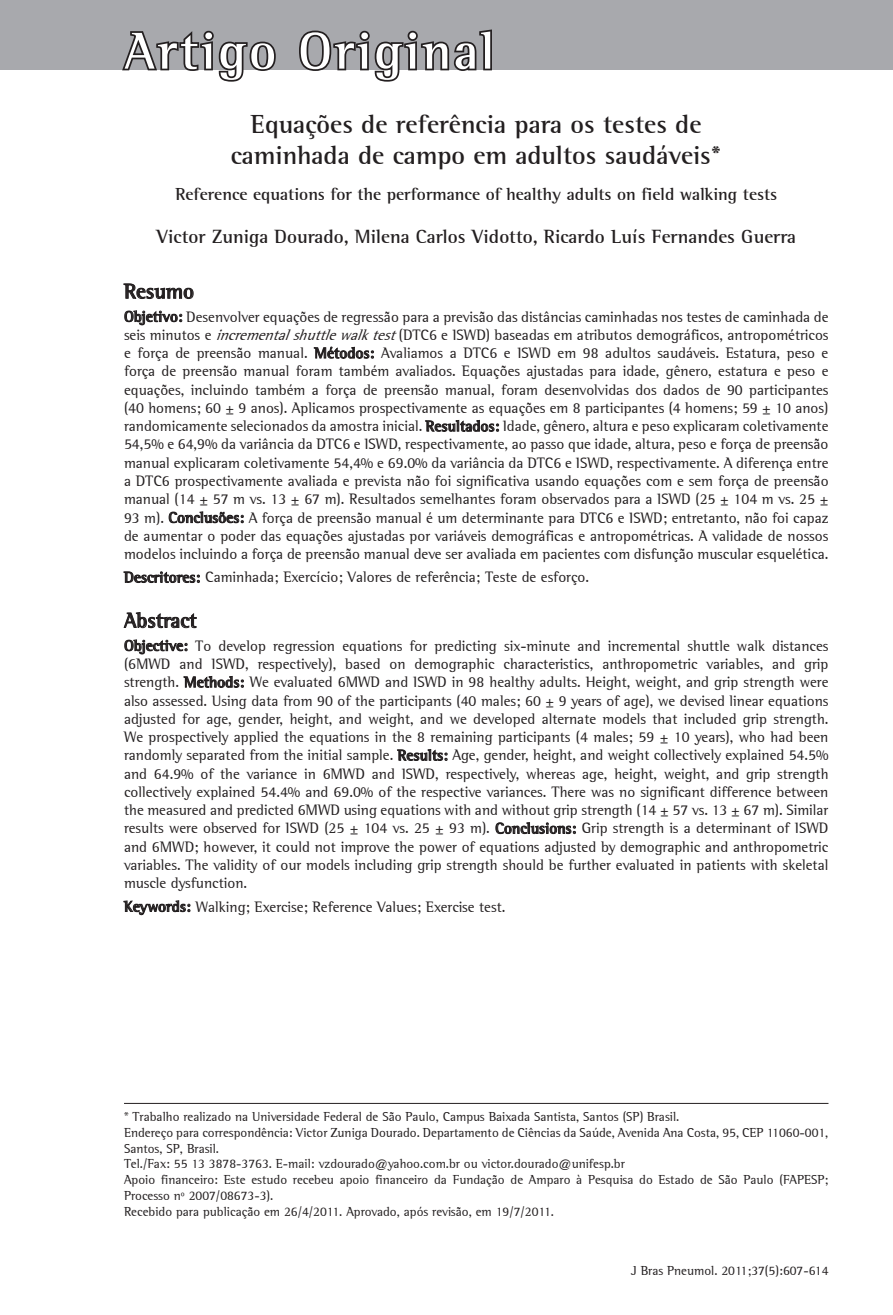
<style>
.page{position:relative;width:893px;height:1315px;background:#fff}
.page>*{position:absolute;margin:0;border:0;box-sizing:border-box;transform-origin:0 0}
.t1{font:700 52.5px "Libre Semi Serif S Si";letter-spacing:.05em;color:#fff}
.Título___1o_idioma{font:700 26.25px/31.5px "Libre Semi Serif S Si";color:#231f20;text-align:center}
.Resumo___título{font:700 21px "Libre Semi Serif S Si";color:#231f20}
.Autores{font:700 19.25px "Libre Semi Serif S Si";color:#231f20}
.Título___2o_idioma{font:700 17.5px "Libre Semi Serif S Si";color:#231f20}
.Resumo{font:15.22px/18.2px "Libre Semi Serif S Si";color:#231f20;text-align:justify}
.Palavras-chave{font:15.22px "Libre Semi Serif S Si";color:#231f20}
.Endereço{font:13.12px/15.8px "Libre Semi Serif S Si";color:#231f20}
.rodapé{font:13.12px "Libre Semi Serif S Si";color:#231f20}
.s1{font-weight:700}
.s2{font-style:italic}
</style>
<div class="page">
<div style="left:0;top:0;width:893px;height:70px;background:#a8a9ad"></div>
<svg style="left:124px;top:284px;width:69px;height:15px"></svg>
<svg style="left:125px;top:311px;width:57px;height:14px"></svg>
<svg style="left:314px;top:346px;width:60px;height:12px"></svg>
<svg style="left:425px;top:420px;width:74px;height:11px"></svg>
<svg style="left:169px;top:511px;width:74px;height:12px"></svg>
<svg style="left:124px;top:572px;width:76px;height:11px"></svg>
<svg style="left:124px;top:612px;width:72px;height:16px"></svg>
<svg style="left:125px;top:640px;width:62px;height:14px"></svg>
<svg style="left:184px;top:676px;width:60px;height:11px"></svg>
<svg style="left:397px;top:749px;width:50px;height:11px"></svg>
<svg style="left:496px;top:822px;width:80px;height:11px"></svg>
<svg style="left:124px;top:900px;width:66px;height:14px"></svg>
<hr style="left:124px;top:1103px;width:704px;height:1px;background:#231f20">
<svg style="left:122px;top:30px;width:154px;height:52px"></svg>
<svg style="left:299px;top:29px;width:193px;height:53px"></svg>
<h1 class="t1" style="left:124px;top:19px;width:372px">Artigo Original</h1>
<p class="Título___1o_idioma" style="left:231px;top:108px;width:493px">Equações de referência para os testes de caminhada de campo em adultos saudáveis*</p>
<p class="Título___2o_idioma" style="left:175px;top:184px;width:603px">Reference equations for the performance of healthy adults on field walking tests</p>
<p class="Autores" style="left:156px;top:225px;width:641px">Victor Zuniga Dourado, Milena Carlos Vidotto, Ricardo Luís Fernandes Guerra</p>
<p class="Resumo___título" style="left:124px;top:278px;width:72px">Resumo</p>
<p class="Resumo" style="left:124px;top:307px;width:706px"><span class="s1">Objetivo:</span> Desenvolver equações de regressão para a previsão das distâncias caminhadas nos testes de caminhada de seis minutos e <span class="s2">incrementalshuttlewalktest</span>(DTC6 e ISWD) baseadas em atributos demográficos, antropométricos e força de preensão manual. <span class="s1">Métodos:</span> Avaliamos a DTC6 e ISWD em 98 adultos saudáveis. Estatura, peso e força de preensão manual foram também avaliados. Equações ajustadas para idade, gênero, estatura e peso e equações, incluindo também a força de preensão manual, foram desenvolvidas dos dados de 90 participantes (40 homens; 60 ± 9 anos). Aplicamos prospectivamente as equações em 8 participantes (4 homens; 59 ± 10 anos) randomicamente selecionados da amostra inicial. <span class="s1">Resultados:</span> Idade, gênero, altura e peso explicaram coletivamente 54,5% e 64,9% da variância da DTC6 e ISWD, respectivamente, ao passo que idade, altura, peso e força de preensão manual explicaram coletivamente 54,4% e 69.0% da variância da DTC6 e ISWD, respectivamente. A diferença entre a DTC6 prospectivamente avaliada e prevista não foi significativa usando equações com e sem força de preensão manual (14 ± 57 m vs. 13 ± 67 m). Resultados semelhantes foram observados para a ISWD (25 ± 104 m vs. 25 ± 93 m). <span class="s1">Conclusões:</span> A força de preensão manual é um determinante para DTC6 e ISWD; entretanto, não foi capaz de aumentar o poder das equações ajustadas por variáveis demográficas e antropométricas. A validade de nossos modelos incluindo a força de preensão manual deve ser avaliada em pacientes com disfunção muscular esquelética.</p>
<p class="Palavras-chave" style="left:124px;top:568px;width:467px"><span class="s1">Descritores:</span> Caminhada; Exercício; Valores de referência; Teste de esforço.</p>
<p class="Resumo___título" style="left:124px;top:607px;width:74px">Abstract</p>
<p class="Resumo" style="left:124px;top:636px;width:706px"><span class="s1">Objective:</span> To develop regression equations for predicting six-minute and incremental shuttle walk distances (6MWD and ISWD, respectively), based on demographic characteristics, anthropometric variables, and grip strength. <span class="s1">Methods:</span> We evaluated 6MWD and ISWD in 98 healthy adults. Height, weight, and grip strength were also assessed. Using data from 90 of the participants (40 males; 60 ± 9 years of age), we devised linear equations adjusted for age, gender, height, and weight, and we developed alternate models that included grip strength.<br>We prospectively applied the equations in the 8 remaining participants (4 males; 59 ± 10 years), who had been randomly separated from the initial sample. <span class="s1">Results:</span> Age, gender, height, and weight collectively explained 54.5% and 64.9% of the variance in 6MWD and ISWD, respectively, whereas age, height, weight, and grip strength collectively explained 54.4% and 69.0% of the respective variances. There was no significant difference between the measured and predicted 6MWD using equations with and without grip strength (14 ± 57 vs. 13 ± 67 m). Similar results were observed for ISWD (25 ± 104 vs. 25 ± 93 m). <span class="s1">Conclusions:</span> Grip strength is a determinant of ISWD and 6MWD; however, it could not improve the power of equations adjusted by demographic and anthropometric variables. The validity of our models including grip strength should be further evaluated in patients with skeletal muscle dysfunction.</p>
<p class="Palavras-chave" style="left:124px;top:897px;width:383px"><span class="s1">Keywords:</span> Walking; Exercise; Reference Values; Exercise test.</p>
<p class="Endereço" style="left:124px;top:1108px;width:557px">* Trabalho realizado na Universidade Federal de São Paulo, Campus Baixada Santista, Santos (SP) Brasil.</p>
<p class="Endereço" style="left:124px;top:1124px;width:706px">Endereço para correspondência: Victor Zuniga Dourado. Departamento de Ciências da Saúde, Avenida Ana Costa, 95, CEP 11060‑001,<br>Santos, SP, Brasil.</p>
<p class="Endereço" style="left:124px;top:1156px;width:502px">Tel./Fax: 55 13 3878-3763. E-mail: vzdourado@yahoo.com.br ou victor.dourado@unifesp.br</p>
<p class="Endereço" style="left:124px;top:1171px;width:706px">Apoio financeiro: Este estudo recebeu apoio financeiro da Fundação de Amparo à Pesquisa do Estado de São Paulo (FAPESP;<br>Processo nº 2007/08673-3).</p>
<p class="Endereço" style="left:124px;top:1203px;width:432px">Recebido para publicação em 26/4/2011. Aprovado, após revisão, em 19/7/2011.</p>
<p class="rodapé" style="left:631px;top:1263px;width:199px">J Bras Pneumol. 2011;37(5):607-614</p>
</div>
